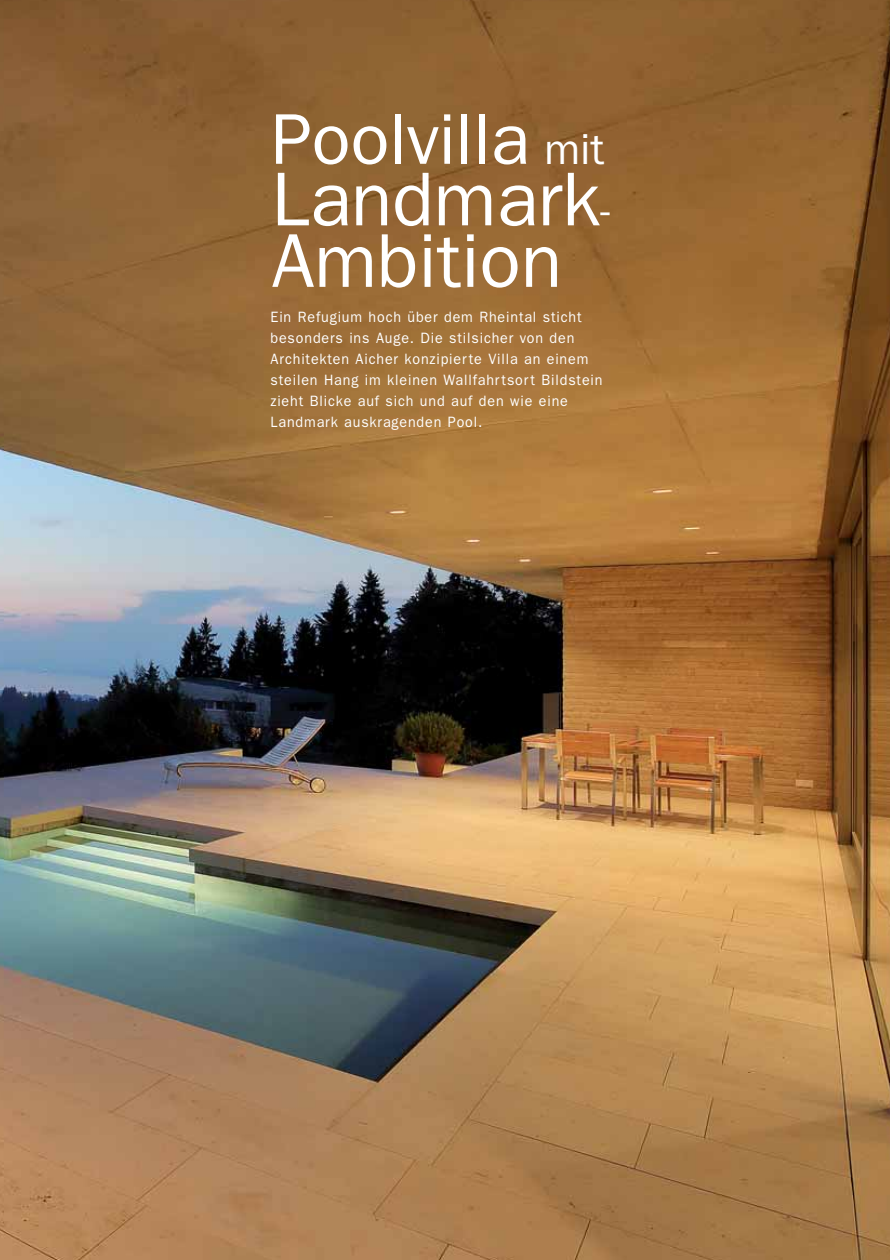
<style>
.page{position:relative;width:890px;height:1260px;background:#fff}
.page>*{position:absolute;margin:0;border:0;box-sizing:border-box;transform-origin:0 0}
.t1{font:76.5px/61.5px "Franklin Gothic";color:#fff}
.t2{font:72px "Franklin Gothic";color:#fff}
.t3{font:15px/21px "Franklin Gothic";letter-spacing:.06em;color:#fff;scale:.95 1}
.s1{font-size:43.5px}
</style>
<div class="page">
<img style="left:0;top:0;width:889px;height:1259px">
<h2 class="t2" style="left:271px;top:114px;width:334px">Poolvilla <span class="s1">mit</span></h2>
<h1 class="t1" style="left:271px;top:175px;width:340px">Landmark<span class="s1">-<br></span>Ambition</h1>
<p class="t3" style="left:270px;top:308px;width:351px">Ein Refugium hoch über dem Rheintal sticht besonders ins Auge. Die stilsicher von den Architekten Aicher konzipierte Villa an einem steilen Hang im kleinen Wallfahrtsort Bildstein zieht Blicke auf sich und auf den wie eine Landmark auskragenden Pool.</p>
</div>
